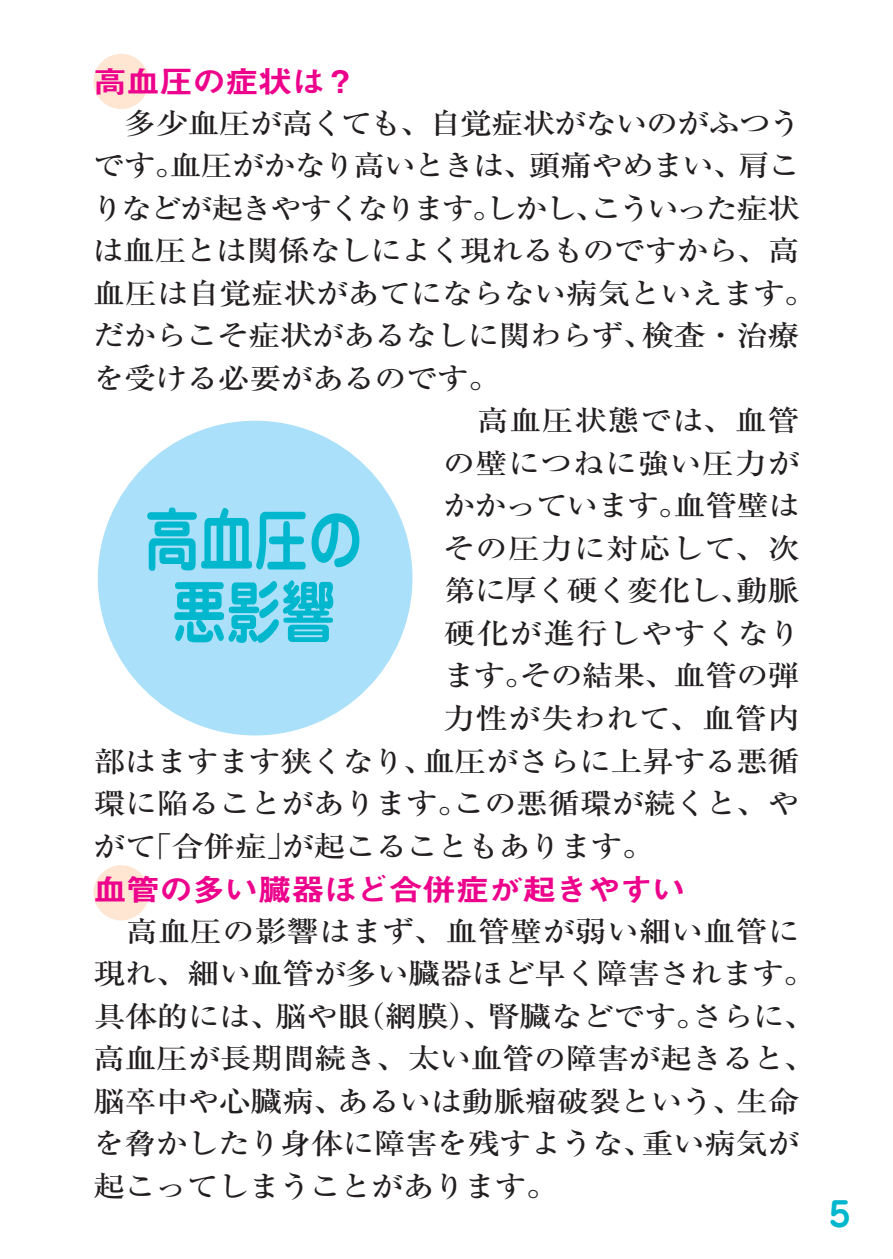
<style>
.page{position:relative;width:893px;height:1259px;background:#fff}
.page>*{position:absolute;margin:0;border:0;box-sizing:border-box;transform-origin:0 0}
.ノーマル{font:700 68.1px "Jun 501 Pro";color:#00b7ce;scale:.8 1}
.ノーマル-2{font:700 33.9px "Jun 501 Pro";color:#00b7ce}
.話_小見出し{font:30.6px "Midashi Go Pro MB31";letter-spacing:-.035em;color:#ed028c;scale:1.11 1}
.話_本文{font:500 28.8px/42.6px "Ryumin Pro";letter-spacing:-.02em;color:#231f20;scale:1.11 1}
.話_本文-2{font:500 28.8px "Ryumin Pro";letter-spacing:.025em;color:#231f20;scale:1.11 1}
.話_本文-3{font:500 28.8px "Ryumin Pro";letter-spacing:.015em;color:#231f20;scale:1.11 1}
.話_本文-4{font:500 28.8px "Ryumin Pro";letter-spacing:.02em;color:#231f20;scale:1.11 1}
</style>
<div class="page">
<div style="left:94px;top:865px;width:55px;height:55px;background:#fee6d3;border-radius:50%"></div>
<div style="left:94px;top:54px;width:55px;height:55px;background:#fee6d3;border-radius:50%"></div>
<div style="left:98px;top:421px;width:314px;height:314px;background:#aae0f9;border-radius:50%"></div>
<p class="話_小見出し" style="left:93px;top:57px;width:239px">高血圧の症状は？</p>
<p class="話_本文" style="left:92px;top:99px;width:654px">　多少血圧が高くても、自覚症状がないのがふつうです。血圧がかなり高いときは、頭痛やめまい、肩こりなどが起きやすくなります。しかし、こういった症状は血圧とは関係なしによく現れるものですから、高血圧は自覚症状があてにならない病気といえます。だからこそ症状があるなしに関わらず、検査・治療を受ける必要があるのです。</p>
<p class="話_本文-2" style="left:444px;top:398px;width:322px">　高血圧状態では、血管</p>
<p class="話_本文-3" style="left:443px;top:440px;width:323px">の壁につねに強い圧力が</p>
<p class="話_本文" style="left:443px;top:482px;width:323px">かかっています。血管壁は</p>
<p class="話_本文-2" style="left:443px;top:525px;width:322px">その圧力に対応して、次</p>
<p class="話_本文" style="left:443px;top:567px;width:322px">第に厚く硬く変化し、動脈</p>
<p class="話_本文-2" style="left:444px;top:610px;width:323px">硬化が進行しやすくなり</p>
<p class="話_本文" style="left:443px;top:652px;width:323px">ます。その結果、血管の弾</p>
<p class="話_本文-4" style="left:444px;top:695px;width:322px">力性が失われて、血管内</p>
<p class="話_本文" style="left:93px;top:737px;width:638px">部はますます狭くなり、血圧がさらに上昇する悪循</p>
<p class="話_本文" style="left:93px;top:780px;width:638px">環に陥ることがあります。この悪循環が続くと、や</p>
<p class="話_本文" style="left:93px;top:822px;width:507px">がて「合併症」が起こることもあります。</p>
<p class="話_小見出し" style="left:93px;top:865px;width:536px">血管の多い臓器ほど合併症が起きやすい</p>
<p class="話_本文" style="left:93px;top:907px;width:653px">　高血圧の影響はまず、血管壁が弱い細い血管に現れ、細い血管が多い臓器ほど早く障害されます。具体的には、脳や眼（網膜）、腎臓などです。さらに、高血圧が長期間続き、太い血管の障害が起きると、脳卒中や心臓病、あるいは動脈瘤破裂という、生命を脅かしたり身体に障害を残すような、重い病気が起こってしまうことがあります。</p>
<p class="ノーマル" style="left:145px;top:485px;width:274px">高血圧の</p>
<p class="ノーマル" style="left:172px;top:558px;width:206px">悪影響</p>
<p class="ノーマル-2" style="left:829px;top:1187px;width:23px">5</p>
</div>
